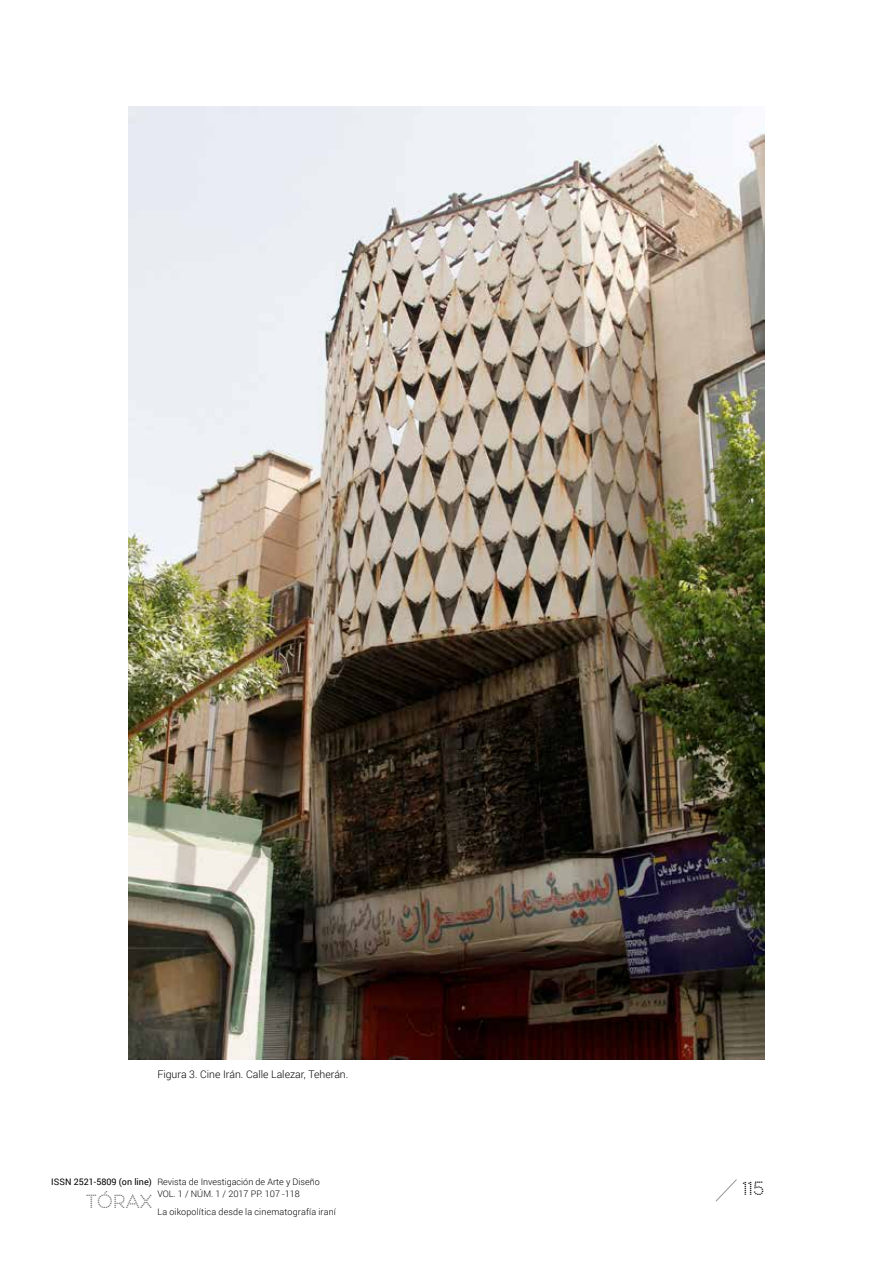
<style>
.page{position:relative;width:893px;height:1263px;background:#fff}
.page>*{position:absolute;margin:0;border:0;box-sizing:border-box;transform-origin:0 0}
.t1{font:18px "Perfograma";color:#6d6e71}
.t2{font:18px "Perfograma";color:#000}
.t3{font:300 10.5px "Roboto";color:#000}
.t4{font:300 9px/12px "Roboto";color:#000}
.t5{font:300 9px "Roboto";letter-spacing:.02em;color:#000}
.t6{font:9px "Roboto";color:#000}
</style>
<div class="page">
<svg style="left:715px;top:1179px;width:22px;height:23px"></svg>
<img style="left:129px;top:106px;width:635px;height:953px">
<p class="t3" style="left:157px;top:1067px;width:192px">Figura 3. Cine Irán. Calle Lalezar, Teherán.</p>
<p class="t6" style="left:51px;top:1176px;width:102px">ISSN 2521-5809 (on line)</p>
<h1 class="t1" style="left:86px;top:1190px;width:67px">TÓRAX</h1>
<p class="t4" style="left:157px;top:1176px;width:164px">Revista de Investigación de Arte y Diseño<br>VOL. 1 / NÚM. 1 / 2017 PP. 107 -118</p>
<p class="t5" style="left:157px;top:1205px;width:180px">La oikopolítica desde la cinematografía iraní</p>
<h1 class="t2" style="left:742px;top:1177px;width:23px">115</h1>
</div>
